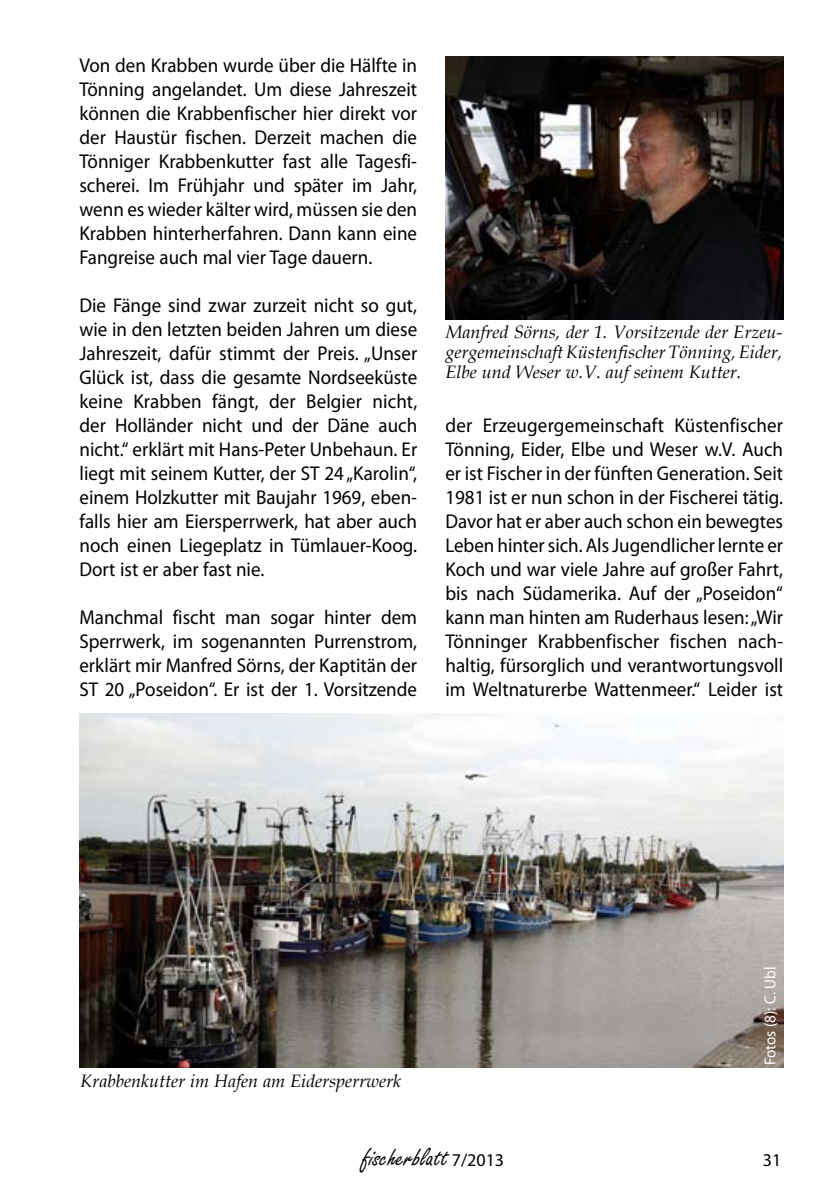
<style>
.page{position:relative;width:840px;height:1191px;background:#fff}
.page>*{position:absolute;margin:0;border:0;box-sizing:border-box;transform-origin:0 0}
.t1{font:28px "Freestyle Script";color:#000}
.t2{font:20px/24px "Myriad Pro";color:#000;text-align:justify;scale:.95 1}
.t3{font:italic 18px/20px "Book Antiqua";color:#000;text-align:justify}
.t4{font:18px "Myriad Pro";color:#000}
.t5{font:16px "Myriad Pro";color:#fff;scale:.95 1}
.s1{font-family:"Myriad Pro";font-size:18px}
</style>
<div class="page">
<img style="left:445px;top:57px;width:337px;height:263px">
<img style="left:79px;top:713px;width:703px;height:354px">
<p class="t2" style="left:79px;top:53px;width:357px">Von den Krabben wurde über die Hälfte in Tönning angelandet. Um diese Jahreszeit können die Krabbenfischer hier direkt vor der Haustür fischen. Derzeit machen die Tönniger Krabbenkutter fast alle Tagesfi&shy;scherei. Im Frühjahr und später im Jahr, wenn es wieder kälter wird, müssen sie den Krabben hinterherfahren. Dann kann eine Fangreise auch mal vier Tage dauern.</p>
<p class="t2" style="left:79px;top:293px;width:357px">Die Fänge sind zwar zurzeit nicht so gut, wie in den letzten beiden Jahren um diese Jahreszeit, dafür stimmt der Preis. „Unser Glück ist, dass die gesamte Nordseeküste keine Krabben fängt, der Belgier nicht, der Holländer nicht und der Däne auch nicht.“ erklärt mit Hans-Peter Unbehaun. Er liegt mit seinem Kutter, der ST 24 „Karolin“, einem Holzkutter mit Baujahr 1969, eben&shy;falls hier am Eiersperrwerk, hat aber auch noch einen Liegeplatz in Tümlauer-Koog.<br>Dort ist er aber fast nie.</p>
<p class="t2" style="left:79px;top:605px;width:357px">Manchmal fischt man sogar hinter dem Sperrwerk, im sogenannten Purrenstrom, erklärt mir Manfred Sörns, der Kaptitän der ST 20 „Poseidon“. Er ist der 1. Vorsitzende</p>
<p class="t3" style="left:445px;top:322px;width:338px">Manfred Sörns, der 1. Vorsitzende der Erzeu&shy;gergemeinschaft Küstenfischer Tönning, Eider, Elbe und Weser w.V. auf seinem Kutter.</p>
<p class="t2" style="left:445px;top:413px;width:357px">der Erzeugergemeinschaft Küstenfischer Tönning, Eider, Elbe und Weser w.V. Auch er ist Fischer in der fünften Generation. Seit 1981 ist er nun schon in der Fischerei tätig.<br>Davor hat er aber auch schon ein bewegtes Leben hintersich. AlsJugendlicherlernte er Koch und war viele Jahre auf großer Fahrt, bis nach Südamerika. Auf der „Poseidon“ kann man hinten am Ruderhaus lesen:„Wir Tönninger Krabbenfischer fischen nach&shy;haltig, fürsorglich und verantwortungsvoll im Weltnaturerbe Wattenmeer.“ Leider ist</p>
<p class="t3" style="left:80px;top:1070px;width:322px">Krabbenkutter im Hafen am Eidersperrwerk</p>
<p class="t5" style="left:759px;top:1065px;width:106px;rotate:-90deg">Fotos (8): C. Ubl</p>
<h1 class="t1" style="left:362px;top:1142px;width:143px">fischerblatt <span class="s1">7/2013</span></h1>
<p class="t4" style="left:762px;top:1149px;width:20px">31</p>
</div>
